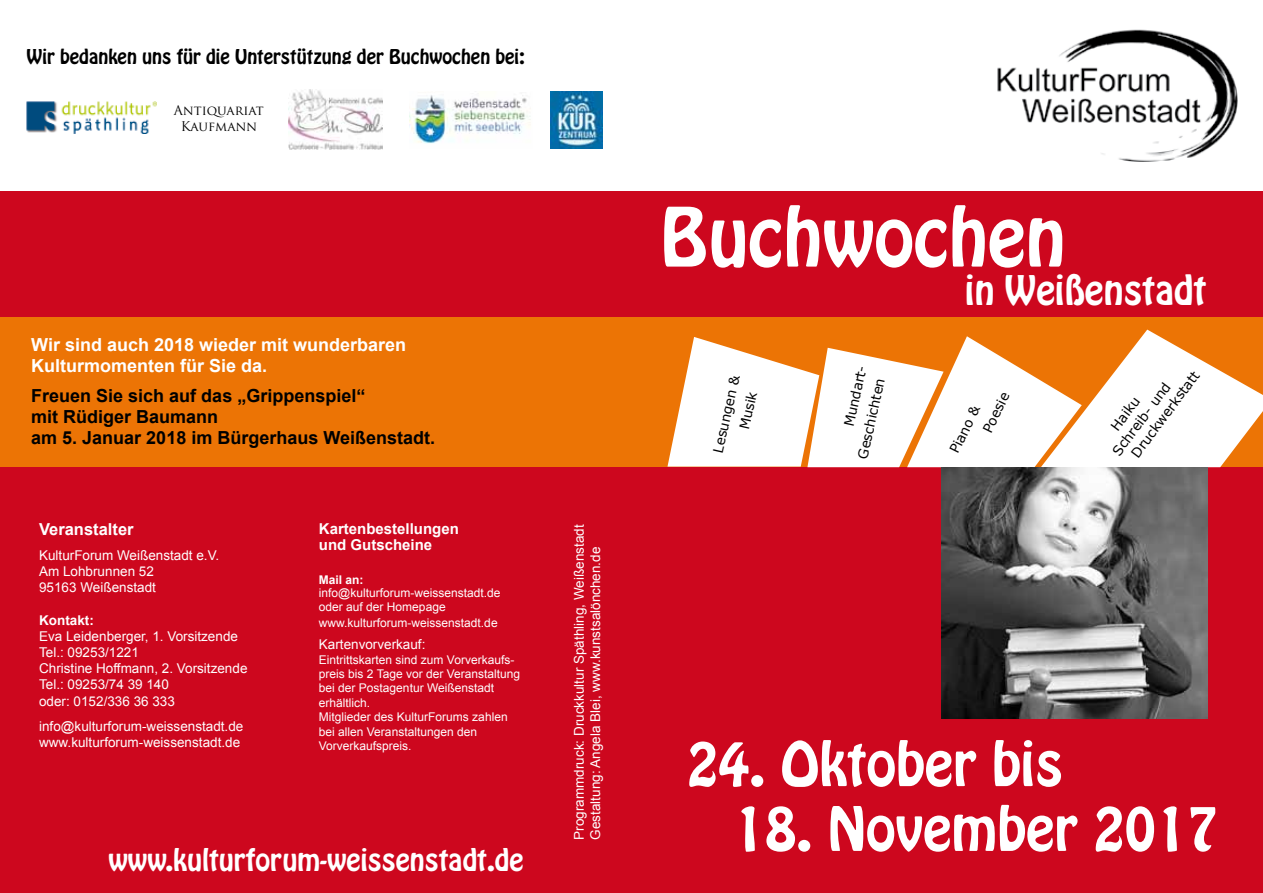
<style>
.page{position:relative;width:1263px;height:893px;background:#fff}
.page>*{position:absolute;margin:0;border:0;box-sizing:border-box;transform-origin:0 0}
.t1{font:72px "Hobo Std";color:#fff}
.t2{font:54px "Hobo Std";color:#fff}
.t3{font:36px "Hobo Std";color:#fff}
.t4{font:27px "Hobo Std";color:#fff}
.t5{font:700 18px/21px "Arial";color:#000}
.t6{font:700 18px/21px "Arial";color:#fff}
.t7{font:18px "Hobo Std";color:#000}
.t8{font:700 16.5px "Arial";color:#fff}
.t9{font:700 15px/16.5px "Arial";color:#fff}
.t10{font:13.5px/16.2px "Arial";color:#fff}
.t11{font:13.5px/20.5px "Verdana";color:#000}
.t12{font:700 13.5px "Arial";color:#fff}
.t13{font:13.05px/15.6px "Trajan Pro";color:#000;text-align:center}
.t14{font:12px/14.4px "Arial";color:#fff}
.t15{font:700 12px "Arial";color:#fff}
</style>
<div class="page">
<div style="left:0;top:191px;width:1263px;height:702px;background:#cd071e"></div>
<div style="left:0;top:317px;width:1263px;height:150px;background:#ec7405"></div>
<img style="left:997px;top:29px;width:241px;height:132px">
<img style="left:942px;top:468px;width:265px;height:251px">
<svg style="left:667px;top:330px;width:596px;height:137px"></svg>
<img style="left:27px;top:101px;width:130px;height:32px">
<img style="left:288px;top:90px;width:95px;height:59px">
<img style="left:410px;top:95px;width:121px;height:49px">
<img style="left:551px;top:91px;width:51px;height:57px">
<h3 class="t7" style="left:27px;top:44px;width:499px">Wir bedanken uns für die Unterstützung der Buchwochen bei:</h3>
<p class="t13" style="left:174px;top:103px;width:91px">Antiquariat<br>Kaufmann</p>
<h3 class="t6" style="left:31px;top:335px;width:376px">Wir sind auch 2018 wieder mit wunderbaren<br>Kulturmomenten für Sie da.</h3>
<h3 class="t5" style="left:31px;top:385px;width:405px">Freuen Sie sich auf das „Grippenspiel“<br>mit Rüdiger Baumann<br>am 5. Januar 2018 im Bürgerhaus Weißenstadt.</h3>
<p class="t8" style="left:39px;top:518px;width:96px">Veranstalter</p>
<p class="t10" style="left:39px;top:547px;width:182px">KulturForum Weißenstadt e.V.<br>Am Lohbrunnen 52<br>95163 Weißenstadt</p>
<p class="t12" style="left:39px;top:611px;width:56px">Kontakt:</p>
<p class="t10" style="left:39px;top:628px;width:210px">Eva Leidenberger, 1. Vorsitzende<br>Tel.: 09253/1221<br>Christine Hoffmann, 2. Vorsitzende<br>Tel.: 09253/74 39 140<br>oder: 0152/336 36 333</p>
<p class="t10" style="left:39px;top:718px;width:206px">info@kulturforum-weissenstadt.de www.kulturforum-weissenstadt.de</p>
<p class="t9" style="left:319px;top:521px;width:142px">Kartenbestellungen und Gutscheine</p>
<p class="t15" style="left:319px;top:571px;width:46px">Mail an:</p>
<p class="t14" style="left:319px;top:586px;width:183px;line-height:13.5px">info@kulturforum-weissenstadt.de oder auf der Homepage</p>
<p class="t14" style="left:319px;top:616px;width:180px">www.kulturforum-weissenstadt.de</p>
<p class="t10" style="left:319px;top:636px;width:108px">Kartenvorverkauf:</p>
<p class="t14" style="left:319px;top:652px;width:203px">Eintrittskarten sind zum Vorverkaufs&shy;preis bis 2 Tage vor der Veranstaltung bei der Postagentur Weißenstadt erhältlich.<br>Mitglieder des KulturForums zahlen bei allen Veranstaltungen den<br>Vorverkaufspreis.</p>
<h3 class="t4" style="left:108px;top:842px;width:417px">www.kulturforum-weissenstadt.de</h3>
<p class="t10" style="left:571px;top:840px;width:316px;rotate:-90deg">Programmdruck: Druckkultur Späthling, Weißenstadt<br>Gestaltung: Angela Blei, www.kunstsalönchen.de</p>
<h1 class="t1" style="left:660px;top:187px;width:407px">Buchwochen</h1>
<p class="t11" style="left:714px;top:422px;width:52px;text-indent:-29px;rotate:-77deg">Lesungen &amp;<br>Musik</p>
<p class="t11" style="left:832px;top:451px;width:99px;text-indent:28px;rotate:-77deg">Mundart-<br>Geschichten</p>
<h3 class="t3" style="left:965px;top:265px;width:243px">in Weißenstadt</h3>
<p class="t11" style="left:1126px;top:449px;width:105px;rotate:-53deg">Druckwerkstatt</p>
<p class="t11" style="left:1107px;top:447px;width:89px;rotate:-53deg">Schreib- und</p>
<p class="t11" style="left:959px;top:418px;width:44px;text-indent:-33px;rotate:-64deg">Piano &amp;<br>Poesie</p>
<p class="t11" style="left:1105px;top:422px;width:40px;rotate:-53deg">Haiku</p>
<h2 class="t2" style="left:687px;top:727px;width:378px">24. Oktober bis</h2>
<h2 class="t2" style="left:734px;top:791px;width:486px">18. November 2017</h2>
</div>
